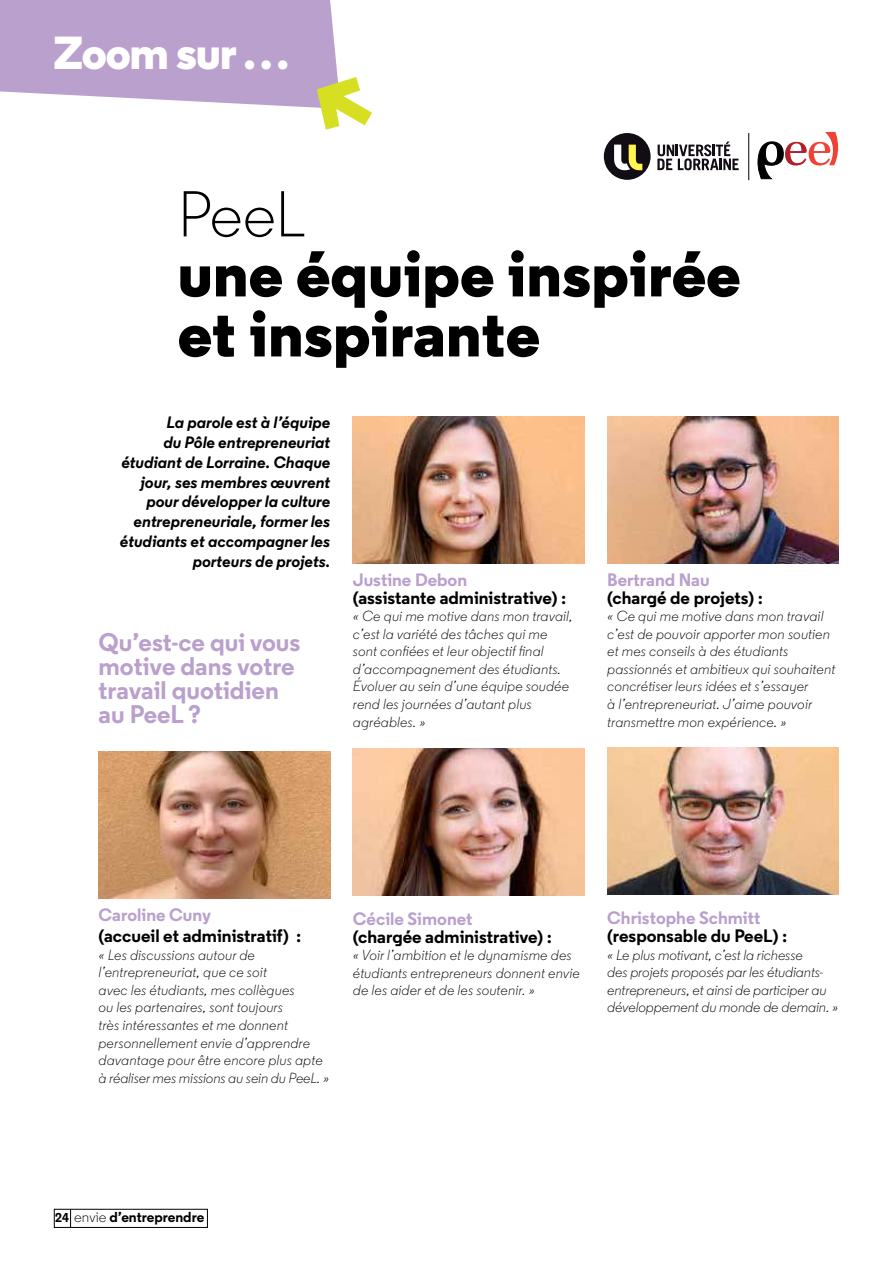
<style>
.page{position:relative;width:893px;height:1263px;background:#fff}
.page>*{position:absolute;margin:0;border:0;box-sizing:border-box;transform-origin:0 0}
.t1{font:800 64.5px/60px "Regular";color:#000}
.t2{font:300 64.5px "Regular";color:#000}
.t3{font:800 46.35px "Regular";letter-spacing:-.025em;color:#fff}
.t4{font:700 25.5px/24px "Regular";color:#baa0cc}
.t5{font:700 18px "Regular";color:#000}
.t6{font:700 18px "Regular";color:#baa0cc}
.t7{font:italic 700 16.5px/19.8px "Regular";color:#000;text-align:right}
.t8{font:italic 300 14.55px/17.5px "Regular";letter-spacing:.01em;color:#000}
.t9{font:700 14.55px "Regular";color:#000}
.s1{font-size:12.9px}
.s2{font-weight:300;font-size:15px}
</style>
<div class="page">
<img style="left:98px;top:752px;width:232px;height:146px">
<img style="left:353px;top:417px;width:232px;height:147px">
<img style="left:353px;top:749px;width:232px;height:147px">
<img style="left:607px;top:417px;width:232px;height:147px">
<img style="left:607px;top:747px;width:232px;height:147px">
<svg style="left:657px;top:142px;width:82px;height:28px"></svg>
<div style="left:604px;top:133px;width:47px;height:47px;background:#120c15;border-radius:50%"></div>
<svg style="left:614px;top:145px;width:28px;height:25px"></svg>
<svg style="left:757px;top:132px;width:82px;height:47px"></svg>
<hr style="left:748px;top:133px;width:1px;height:47px;background:#000">
<div style="left:54px;top:1209px;width:154px;height:19px;border:1px solid #000"></div>
<svg style="left:70px;top:1209px;width:1px;height:18px"></svg>
<svg style="left:0;top:0;width:341px;height:109px;background:#c0a9d0"></svg>
<h2 class="t3" style="left:53px;top:24px;width:238px">Zoom sur …</h2>
<h1 class="t2" style="left:178px;top:175px;width:129px">PeeL</h1>
<h1 class="t1" style="left:178px;top:245px;width:564px">une équipe inspirée et inspirante</h1>
<p class="t7" style="left:120px;top:412px;width:212px">La parole est à l’équipe<br>du Pôle entrepreneuriat étudiant de Lorraine. Chaque jour, ses membres œuvrent pour développer la culture entrepreneuriale, former les étudiants et accompagner les porteurs de projets.</p>
<h3 class="t4" style="left:98px;top:629px;width:204px">Qu’est-ce qui vous motive dans votre travail quotidien au PeeL ?</h3>
<p class="t6" style="left:353px;top:568px;width:116px">Justine Debon</p>
<p class="t5" style="left:353px;top:586px;width:215px">(assistante administrative) :</p>
<p class="t8" style="left:353px;top:607px;width:221px">« Ce qui me motive dans mon travail, c’est la variété des tâches qui me sont confiées et leur objectif final d’accompagnement des étudiants.<br>Évoluer au sein d’une équipe soudée rend les journées d’autant plus agréables. »</p>
<p class="t6" style="left:607px;top:568px;width:104px">Bertrand Nau</p>
<p class="t5" style="left:607px;top:586px;width:157px">(chargé de projets) :</p>
<p class="t8" style="left:607px;top:607px;width:229px">« Ce qui me motive dans mon travail c’est de pouvoir apporter mon soutien et mes conseils à des étudiants passionnés et ambitieux qui souhaitent concrétiser leurs idées et s’essayer<br>à l’entrepreneuriat. J’aime pouvoir transmettre mon expérience. »</p>
<p class="t6" style="left:98px;top:903px;width:114px">Caroline Cuny</p>
<p class="t5" style="left:98px;top:924px;width:204px">(accueil et administratif) :</p>
<p class="t8" style="left:98px;top:946px;width:232px">« Les discussions autour de l’entrepreneuriat, que ce soit<br>avec les étudiants, mes collègues<br>ou les partenaires, sont toujours<br>très intéressantes et me donnent personnellement envie d’apprendre davantage pour être encore plus apte à réaliser mes missions au sein du PeeL. »</p>
<p class="t6" style="left:353px;top:906px;width:121px">Cécile Simonet</p>
<p class="t5" style="left:353px;top:924px;width:201px">(chargée administrative) :</p>
<p class="t8" style="left:353px;top:946px;width:229px">« Voir l’ambition et le dynamisme des étudiants entrepreneurs donnent envie de les aider et de les soutenir. »</p>
<p class="t6" style="left:607px;top:906px;width:155px">Christophe Schmitt</p>
<p class="t5" style="left:607px;top:924px;width:182px">(responsable du PeeL) :</p>
<p class="t8" style="left:607px;top:946px;width:232px">« Le plus motivant, c’est la richesse<br>des projets proposés par les étudiants&shy;entrepreneurs, et ainsi de participer au développement du monde de demain. »</p>
<p class="t9" style="left:55px;top:1208px;width:151px"><span class="s1">24</span> <span class="s2">envie</span> d’entreprendre</p>
</div>
